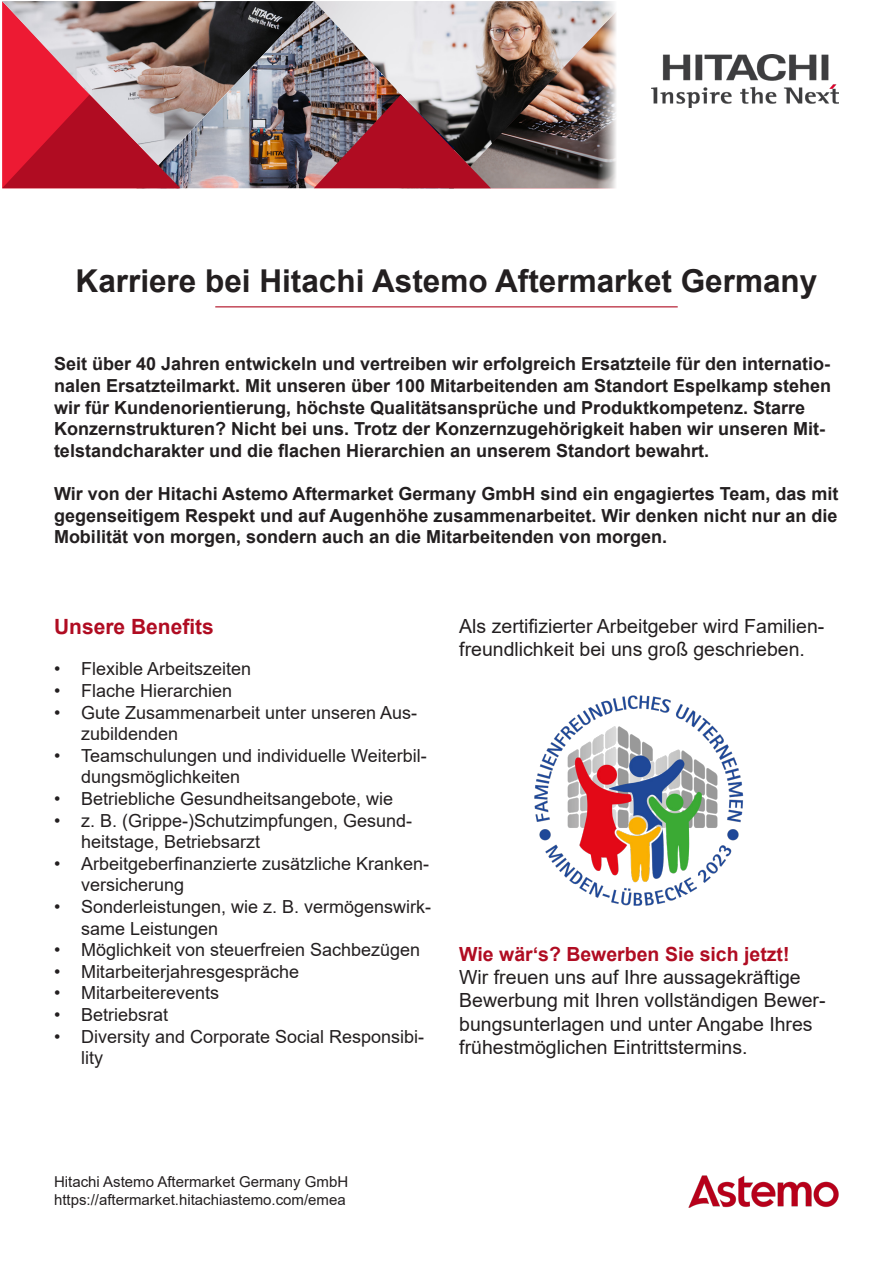
<style>
.page{position:relative;width:893px;height:1263px;background:#fff}
.page>*{position:absolute;margin:0;border:0;box-sizing:border-box;transform-origin:0 0}
.t1{font:700 31.5px "Arial";color:#231f20}
.t2{font:700 21px "Arial";color:#b00c22}
.t3{font:19.5px/23.4px "Arial";color:#231f20}
.t4{font:700 19.5px "Arial";color:#b00c22}
.t5{font:700 18px/21.6px "Arial";color:#231f20}
.t6{font:18px/21.6px "Arial";color:#231f20}
.t7{font:15px "Arial";color:#231f20}
</style>
<div class="page">
<img style="left:180px;top:1px;width:134px;height:187px">
<svg style="left:2px;top:1px;width:178px;height:187px;background:#bb5864"></svg>
<img style="left:314px;top:1px;width:278px;height:187px">
<img style="left:651px;top:54px;width:188px;height:54px">
<img style="left:688px;top:1175px;width:151px;height:33px">
<hr style="left:215px;top:306px;width:463px;height:1px;background:#b00c22">
<img style="left:534px;top:695px;width:210px;height:211px">
<p class="t1" style="left:76px;top:259px;width:743px">Karriere bei Hitachi Astemo Aftermarket Germany</p>
<p class="t5" style="left:54px;top:353px;width:779px">Seit über 40 Jahren entwickeln und vertreiben wir erfolgreich Ersatzteile für den internatio&shy;nalen Ersatzteilmarkt. Mit unseren über 100 Mitarbeitenden am Standort Espelkamp stehen wir für Kundenorientierung, höchste Qualitätsansprüche und Produktkompetenz. Starre Konzernstrukturen? Nicht bei uns. Trotz der Konzernzugehörigkeit haben wir unseren Mit&shy;telstandcharakter und die flachen Hierarchien an unserem Standort bewahrt.</p>
<p class="t5" style="left:54px;top:483px;width:786px;text-align:justify">Wir von der Hitachi Astemo Aftermarket Germany GmbH sind ein engagiertes Team, das mit gegenseitigem Respekt und auf Augenhöhe zusammenarbeitet. Wir denken nicht nur an die Mobilität von morgen, sondern auch an die Mitarbeitenden von morgen.</p>
<p class="t2" style="left:54px;top:612px;width:161px">Unsere Benefits</p>
<p class="t6" style="left:54px;top:658px;width:199px">• Flexible Arbeitszeiten</p>
<p class="t6" style="left:54px;top:680px;width:180px">• Flache Hierarchien</p>
<p class="t6" style="left:81px;top:701px;width:338px;text-indent:-27px">• Gute Zusammenarbeit unter unseren Aus&shy;zubildenden</p>
<p class="t6" style="left:81px;top:745px;width:347px;text-indent:-27px">• Teamschulungen und individuelle Weiterbil&shy;dungsmöglichkeiten</p>
<p class="t6" style="left:54px;top:788px;width:341px">• Betriebliche Gesundheitsangebote, wie</p>
<p class="t6" style="left:81px;top:809px;width:333px;text-indent:-27px">• z. B. (Grippe-)Schutzimpfungen, Gesund&shy;heitstage, Betriebsarzt</p>
<p class="t6" style="left:81px;top:853px;width:350px;text-indent:-27px">• Arbeitgeberfinanzierte zusätzliche Kranken&shy;versicherung</p>
<p class="t6" style="left:81px;top:896px;width:352px;text-indent:-27px">• Sonderleistungen, wie z. B. vermögenswirk&shy;same Leistungen</p>
<p class="t6" style="left:54px;top:939px;width:368px">• Möglichkeit von steuerfreien Sachbezügen</p>
<p class="t6" style="left:54px;top:961px;width:247px">• Mitarbeiterjahresgespräche</p>
<p class="t6" style="left:54px;top:982px;width:167px">• Mitarbeiterevents</p>
<p class="t6" style="left:54px;top:1004px;width:116px">• Betriebsrat</p>
<p class="t6" style="left:81px;top:1025px;width:345px;text-indent:-27px">• Diversity and Corporate Social Responsibi&shy;lity</p>
<p class="t3" style="left:459px;top:614px;width:367px">Als zertifizierter Arbeitgeber wird Familien&shy;freundlichkeit bei uns groß geschrieben.</p>
<p class="t4" style="left:459px;top:940px;width:332px">Wie wär‘s? Bewerben Sie sich jetzt!</p>
<p class="t3" style="left:459px;top:965px;width:368px">Wir freuen uns auf Ihre aussagekräftige Bewerbung mit Ihren vollständigen Bewer&shy;bungsunterlagen und unter Angabe Ihres frühestmöglichen Eintrittstermins.</p>
<p class="t7" style="left:54px;top:1172px;width:296px">Hitachi Astemo Aftermarket Germany GmbH</p>
<p class="t7" style="left:54px;top:1190px;width:293px">https://aftermarket.hitachiastemo.com/emea</p>
</div>
